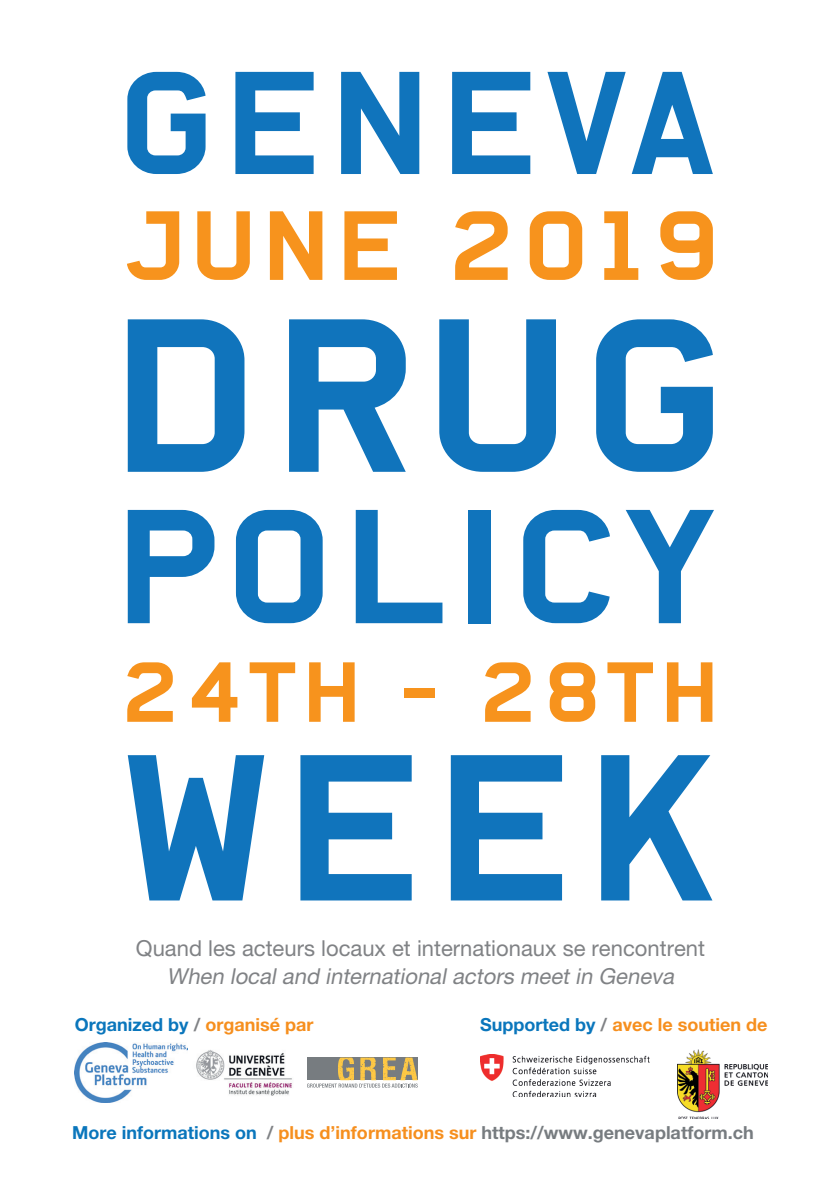
<style>
.page{position:relative;width:840px;height:1191px;background:#fff}
.page>*{position:absolute;margin:0;border:0;box-sizing:border-box;transform-origin:0 0}
.t1{font:22px "Helvetica Neue LT Pro";color:#808285}
.t2{font:italic 22px "Helvetica Neue LT Pro";color:#808285}
.t3{font:700 18px "Helvetica Neue LT Pro";color:#777c80}
.t4{font:700 18px "Helvetica Neue LT Pro";color:#f68f1e}
.t5{font:700 18px "Helvetica Neue LT Pro";color:#0a76bc}
.s1{color:#808285}
.s2{color:#f68f1e}
.s3{color:#0a76bc}
</style>
<div class="page">
<svg style="left:127px;top:662px;width:46px;height:60px"></svg>
<svg style="left:192px;top:662px;width:45px;height:60px"></svg>
<svg style="left:249px;top:662px;width:46px;height:60px"></svg>
<svg style="left:309px;top:662px;width:45px;height:60px"></svg>
<div style="left:404px;top:688px;width:31px;height:9px;background:#f7931d"></div>
<svg style="left:485px;top:662px;width:45px;height:60px"></svg>
<svg style="left:549px;top:662px;width:46px;height:60px"></svg>
<svg style="left:607px;top:662px;width:45px;height:60px"></svg>
<svg style="left:666px;top:662px;width:46px;height:60px"></svg>
<svg style="left:128px;top:319px;width:116px;height:153px"></svg>
<svg style="left:289px;top:319px;width:116px;height:153px"></svg>
<svg style="left:439px;top:319px;width:116px;height:153px"></svg>
<svg style="left:596px;top:319px;width:116px;height:153px"></svg>
<svg style="left:127px;top:72px;width:78px;height:102px"></svg>
<svg style="left:235px;top:72px;width:78px;height:102px"></svg>
<svg style="left:341px;top:72px;width:78px;height:102px"></svg>
<svg style="left:452px;top:72px;width:78px;height:102px"></svg>
<svg style="left:547px;top:72px;width:78px;height:102px"></svg>
<svg style="left:631px;top:72px;width:81px;height:102px"></svg>
<svg style="left:128px;top:755px;width:136px;height:145px"></svg>
<svg style="left:300px;top:755px;width:111px;height:145px"></svg>
<svg style="left:450px;top:755px;width:111px;height:145px"></svg>
<svg style="left:601px;top:755px;width:111px;height:145px"></svg>
<svg style="left:128px;top:510px;width:86px;height:113px"></svg>
<svg style="left:236px;top:510px;width:86px;height:113px"></svg>
<svg style="left:355px;top:510px;width:87px;height:113px"></svg>
<div style="left:468px;top:510px;width:22px;height:113px;background:#1074bc"></div>
<svg style="left:523px;top:510px;width:86px;height:113px"></svg>
<svg style="left:625px;top:510px;width:88px;height:113px"></svg>
<svg style="left:127px;top:211px;width:52px;height:69px"></svg>
<svg style="left:197px;top:211px;width:53px;height:69px"></svg>
<svg style="left:270px;top:211px;width:52px;height:69px"></svg>
<svg style="left:344px;top:211px;width:53px;height:69px"></svg>
<svg style="left:455px;top:211px;width:52px;height:69px"></svg>
<svg style="left:529px;top:211px;width:53px;height:69px"></svg>
<svg style="left:604px;top:211px;width:34px;height:69px"></svg>
<svg style="left:660px;top:211px;width:52px;height:69px"></svg>
<img style="left:75px;top:1042px;width:112px;height:60px">
<img style="left:196px;top:1050px;width:96px;height:46px">
<svg style="left:307px;top:1057px;width:110px;height:30px;background:#b1a687"></svg>
<img style="left:480px;top:1054px;width:170px;height:42px">
<img style="left:677px;top:1049px;width:90px;height:70px">
<p class="t1" style="left:136px;top:935px;width:570px">Quand les acteurs locaux et internationaux se rencontrent</p>
<p class="t2" style="left:167px;top:963px;width:513px">When local and international actors meet in Geneva</p>
<p class="t5" style="left:75px;top:1013px;width:240px">Organized by <span class="s1">/</span> <span class="s2">organisé par</span></p>
<p class="t4" style="left:480px;top:1013px;width:289px"><span class="s3">Supported by</span> <span class="s1">/</span> avec le soutien de</p>
<p class="t3" style="left:72px;top:1121px;width:682px"><span class="s3">More informations on</span> <span class="s1">/</span> <span class="s2">plus d’informations sur</span> https://www.genevaplatform.ch</p>
</div>
